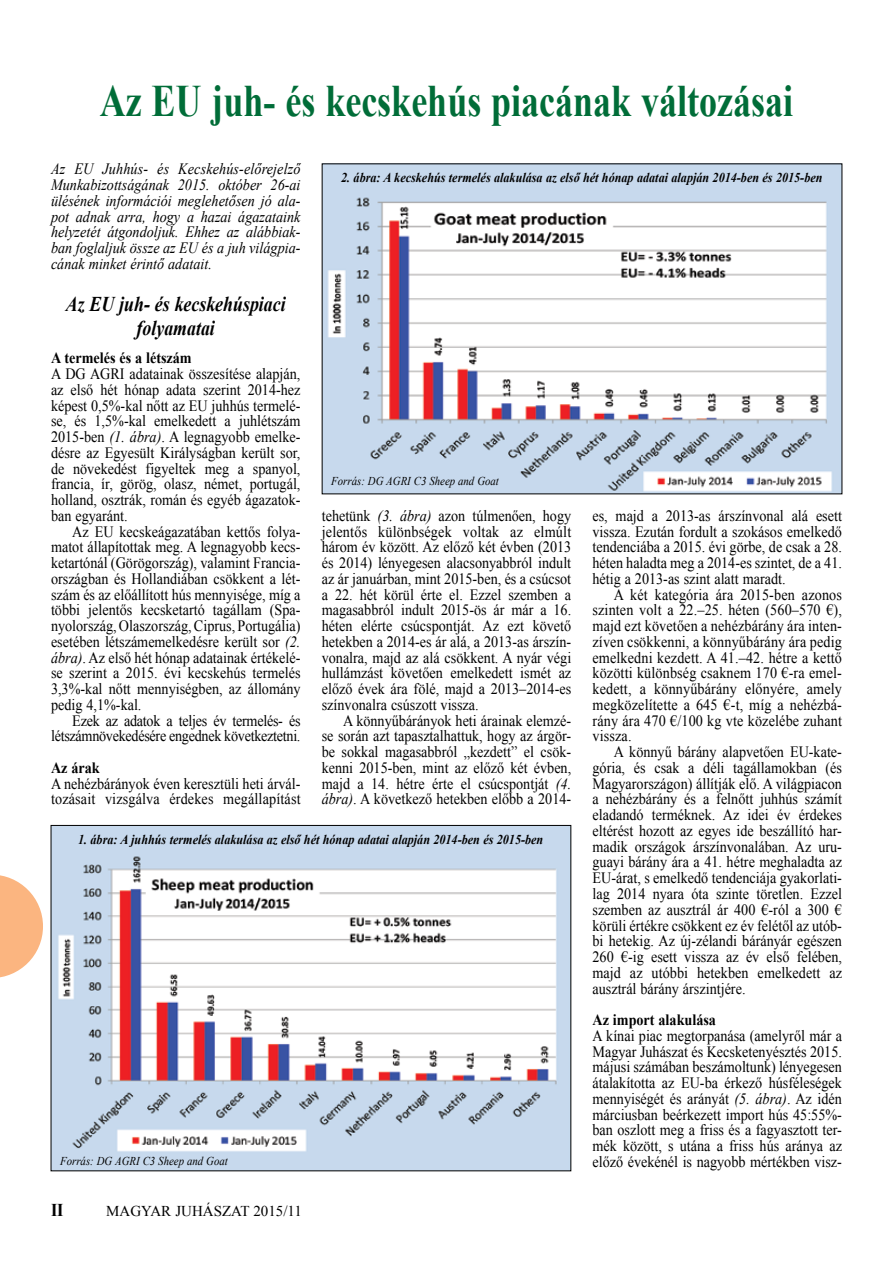
<style>
.page{position:relative;width:893px;height:1263px;background:#fff}
.page>*{position:absolute;margin:0;border:0;box-sizing:border-box;transform-origin:0 0}
.t1{font:700 45px "Times New Roman";color:#006d38;scale:.8 1}
.t2{font:italic 700 21px/24px "Times New Roman";color:#000;text-align:center;scale:.85 1}
.t3{font:700 18px "Times New Roman";color:#000;scale:.9 1}
.t4{font:15.75px/15.8px "Times New Roman";color:#000;text-align:justify;scale:.9 1}
.t5{font:italic 15.75px/15.8px "Times New Roman";color:#000;text-align:justify;scale:.9 1}
.t6{font:15.75px/15.8px "Times New Roman";letter-spacing:-.02em;color:#000;text-align:right;scale:.9 1}
.t7{font:700 15.75px "Times New Roman";color:#000;scale:.9 1}
.t8{font:15px "Times New Roman";color:#000}
.t9{font:italic 700 13.5px "Times New Roman";color:#000;scale:.9 1}
.t10{font:italic 12px "Times New Roman";color:#000;scale:.9 1}
.s1{font-style:italic}
</style>
<div class="page">
<svg style="left:0;top:875px;width:43px;height:103px"></svg>
<img style="left:53px;top:827px;width:516px;height:342px">
<img style="left:324px;top:165px;width:516px;height:327px">
<h1 class="t1" style="left:100px;top:69px;width:868px">Az EU juh- és kecskehús piacának változásai</h1>
<p class="t5" style="left:51px;top:161px;width:279px">Az EU Juhhús- és Kecskehús-előrejelző Munkabizottságának 2015. október 26-ai ülésének információi meglehetősen jó ala&shy;pot adnak arra, hogy a hazai ágazataink helyzetét átgondoljuk. Ehhez az alábbiak&shy;ban foglaljuk össze az EU és a juh világpia&shy;cának minket érintő adatait.</p>
<h2 class="t2" style="left:66px;top:291px;width:260px">Az EU juh- és kecskehúspiaci folyamatai</h2>
<p class="t7" style="left:51px;top:347px;width:158px">A termelés és a létszám</p>
<p class="t4" style="left:51px;top:366px;width:279px">A DG AGRI adatainak összesítése alapján, az első hét hónap adata szerint 2014-hez képest 0,5%-kal nőtt az EU juhhús termelé&shy;se, és 1,5%-kal emelkedett a juhlétszám 2015-ben <span class="s1">(1. ábra)</span>. A legnagyobb emelke&shy;désre az Egyesült Királyságban került sor, de növekedést figyeltek meg a spanyol, francia, ír, görög, olasz, német, portugál, holland, osztrák, román és egyéb ágazatok&shy;ban egyaránt.</p>
<p class="t4" style="left:51px;top:523px;width:279px;text-indent:21px">Az EU kecskeágazatában kettős folya&shy;matot állapítottak meg. A legnagyobb kecs&shy;ketartónál (Görögország), valamint Francia&shy;országban és Hollandiában csökkent a lét&shy;szám és az előállított hús mennyisége, míg a többi jelentős kecsketartó tagállam (Spa&shy;nyolország, Olaszország, Ciprus, Portugália) esetében létszámemelkedésre került sor <span class="s1">(2. ábra)</span>. Az első hét hónap adatainak értékelé&shy;se szerint a 2015. évi kecskehús termelés 3,3%-kal nőtt mennyiségben, az állomány pedig 4,1%-kal.</p>
<p class="t6" style="left:51px;top:712px;width:279px">Ezek az adatok a teljes év termelés- és létszámnövekedésére engednek következtetni.</p>
<p class="t7" style="left:51px;top:757px;width:56px">Az árak</p>
<p class="t4" style="left:51px;top:775px;width:279px">A nehézbárányok éven keresztüli heti árvál&shy;tozásait vizsgálva érdekes megállapítást</p>
<p class="t9" style="left:341px;top:168px;width:536px">2. ábra: A kecskehús termelés alakulása az első hét hónap adatai alapján 2014-ben és 2015-ben</p>
<p class="t10" style="left:331px;top:472px;width:188px">Forrás: DG AGRI C3 Sheep and Goat</p>
<p class="t4" style="left:592px;top:507px;width:279px">es, majd a 2013-as árszínvonal alá esett vissza. Ezután fordult a szokásos emelkedő tendenciába a 2015. évi görbe, de csak a 28. héten haladta meg a 2014-es szintet, de a 41. hétig a 2013-as szint alatt maradt.</p>
<p class="t4" style="left:592px;top:586px;width:279px;text-indent:21px">A két kategória ára 2015-ben azonos szinten volt a 22.–25. héten (560–570 €), majd ezt követően a nehézbárány ára inten&shy;zíven csökkenni, a könnyűbárány ára pedig emelkedni kezdett. A 41.–42. hétre a kettő közötti különbség csaknem 170 €-ra emel&shy;kedett, a könnyűbárány előnyére, amely megközelítette a 645 €-t, míg a nehézbá&shy;rány ára 470 €/100 kg vte közelébe zuhant vissza.</p>
<p class="t4" style="left:592px;top:744px;width:279px;text-indent:21px">A könnyű bárány alapvetően EU-kate&shy;gória, és csak a déli tagállamokban (és Magyarországon) állítják elő. A világpiacon a nehézbárány és a felnőtt juhhús számít eladandó terméknek. Az idei év érdekes eltérést hozott az egyes ide beszállító har&shy;madik országok árszínvonalában. Az uru&shy;guayi bárány ára a 41. hétre meghaladta az EU-árat, s emelkedő tendenciája gyakorlati&shy;lag 2014 nyara óta szinte töretlen. Ezzel szemben az ausztrál ár 400 €-ról a 300 € körüli értékre csökkent ez év felétől az utób&shy;bi hetekig. Az új-zélandi bárányár egészen 260 €-ig esett vissza az év első felében, majd az utóbbi hetekben emelkedett az ausztrál bárány árszintjére.</p>
<p class="t7" style="left:592px;top:1009px;width:139px">Az import alakulása</p>
<p class="t4" style="left:592px;top:1027px;width:279px">A kínai piac megtorpanása (amelyről már a Magyar Juhászat és Kecsketenyésztés 2015. májusi számában beszámoltunk) lényegesen átalakította az EU-ba érkező húsféleségek mennyiségét és arányát <span class="s1">(5. ábra)</span>. Az idén márciusban beérkezett import hús 45:55%- ban oszlott meg a friss és a fagyasztott ter&shy;mék között, s utána a friss hús aránya az előző évekénél is nagyobb mértékben vis -</p>
<p class="t4" style="left:322px;top:508px;width:279px">tehetünk <span class="s1">(3. ábra)</span> azon túlmenően, hogy jelentős különbségek voltak az elmúlt három év között. Az előző két évben (2013 és 2014) lényegesen alacsonyabbról indult az ár januárban, mint 2015-ben, és a csúcsot a 22. hét körül érte el. Ezzel szemben a magasabbról indult 2015-ös ár már a 16. héten elérte csúcspontját. Az ezt követő hetekben a 2014-es ár alá, a 2013-as árszín&shy;vonalra, majd az alá csökkent. A nyár végi hullámzást követően emelkedett ismét az előző évek ára fölé, majd a 2013–2014-es színvonalra csúszott vissza.</p>
<p class="t4" style="left:322px;top:712px;width:279px;text-indent:21px">A könnyűbárányok heti árainak elemzé&shy;se során azt tapasztalhattuk, hogy az árgör&shy;be sokkal magasabbról „kezdett” el csök&shy;kenni 2015-ben, mint az előző két évben, majd a 14. hétre érte el csúcspontját <span class="s1">(4. ábra)</span>. A következő hetekben előbb a 2014-</p>
<p class="t9" style="left:78px;top:830px;width:518px">1. ábra: A juhhús termelés alakulása az első hét hónap adatai alapján 2014-ben és 2015-ben</p>
<p class="t10" style="left:60px;top:1153px;width:188px">Forrás: DG AGRI C3 Sheep and Goat</p>
<p class="t3" style="left:51px;top:1197px;width:16px">II</p>
<p class="t8" style="left:106px;top:1201px;width:197px">MAGYAR JUHÁSZAT 2015/11</p>
</div>
